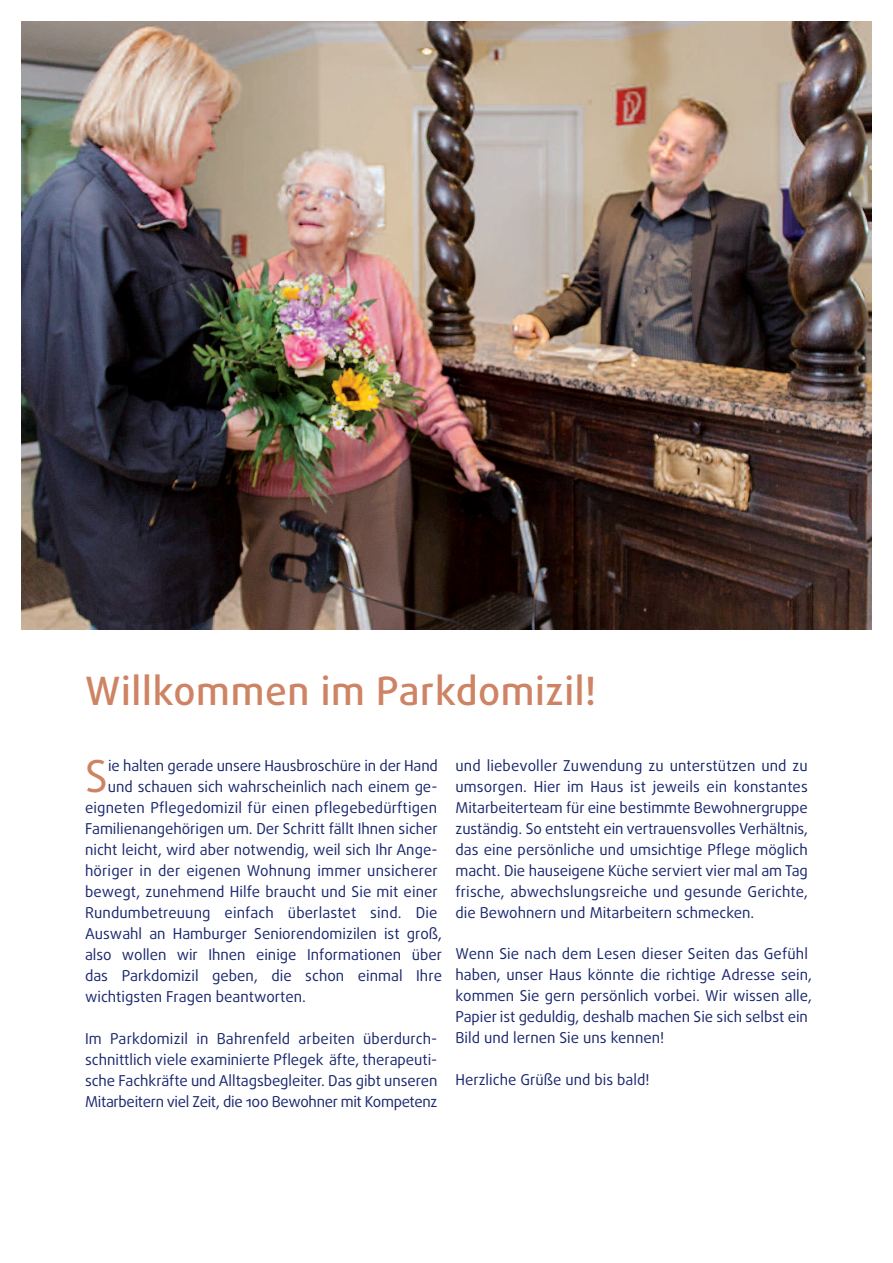
<style>
.page{position:relative;width:893px;height:1263px;background:#fff}
.page>*{position:absolute;margin:0;border:0;box-sizing:border-box;transform-origin:0 0}
.t1{font:43.95px "Daxline OT";color:#ce8464}
.t2{font:500 39px "Daxline OT";letter-spacing:.015em;color:#ce8464}
.t3{font:15px/21px "Daxline OT";color:#19266e;text-align:justify}
</style>
<div class="page">
<img style="left:21px;top:21px;width:851px;height:608px">
<h2 class="t2" style="left:85px;top:674px;width:513px">Willkommen im Parkdomizil!</h2>
<h1 class="t1" style="left:85px;top:747px;width:24px">S</h1>
<p class="t3" style="left:108px;top:755px;width:331px">ie halten gerade unsere Hausbroschüre in der Hand</p>
<p class="t3" style="left:108px;top:776px;width:331px">und schauen sich wahrscheinlich nach einem ge-</p>
<p class="t3" style="left:85px;top:797px;width:353px">eigneten Pflegedomizil für einen pflegebedürftigen</p>
<p class="t3" style="left:85px;top:818px;width:354px">Familienangehörigen um. Der Schritt fällt Ihnen sicher</p>
<p class="t3" style="left:85px;top:839px;width:354px">nicht leicht, wird aber notwendig, weil sich Ihr Ange-</p>
<p class="t3" style="left:85px;top:860px;width:354px">höriger in der eigenen Wohnung immer unsicherer</p>
<p class="t3" style="left:85px;top:881px;width:354px">bewegt, zunehmend Hilfe braucht und Sie mit einer</p>
<p class="t3" style="left:85px;top:902px;width:354px">Rundumbetreuung einfach überlastet sind. Die</p>
<p class="t3" style="left:85px;top:923px;width:358px">Auswahl an Hamburger Seniorendomizilen ist groß,</p>
<p class="t3" style="left:85px;top:944px;width:358px">also wollen wir Ihnen einige Informationen über</p>
<p class="t3" style="left:85px;top:965px;width:358px">das Parkdomizil geben, die schon einmal Ihre</p>
<p class="t3" style="left:85px;top:986px;width:222px">wichtigsten Fragen beantworten.</p>
<p class="t3" style="left:85px;top:1028px;width:354px">Im Parkdomizil in Bahrenfeld arbeiten überdurch&shy;schnittlich viele examinierte Pflegek äfte, therapeuti&shy;sche Fachkräfte und Alltagsbegleiter. Das gibt unseren Mitarbeitern viel Zeit, die 100 Bewohner mit Kompetenz</p>
<p class="t3" style="left:455px;top:755px;width:354px">und liebevoller Zuwendung zu unterstützen und zu umsorgen. Hier im Haus ist jeweils ein konstantes Mitarbeiterteam für eine bestimmte Bewohnergruppe zuständig. So entsteht ein vertrauensvolles Verhältnis, das eine persönliche und umsichtige Pflege möglich macht. Die hauseigene Küche serviert vier mal am Tag frische, abwechslungsreiche und gesunde Gerichte, die Bewohnern und Mitarbeitern schmecken.</p>
<p class="t3" style="left:455px;top:944px;width:358px;text-align:left">Wenn Sie nach dem Lesen dieser Seiten das Gefühl haben, unser Haus könnte die richtige Adresse sein, kommen Sie gern persönlich vorbei. Wir wissen alle, Papier ist geduldig, deshalb machen Sie sich selbst ein Bild und lernen Sie uns kennen!</p>
<p class="t3" style="left:455px;top:1070px;width:196px">Herzliche Grüße und bis bald!</p>
</div>
